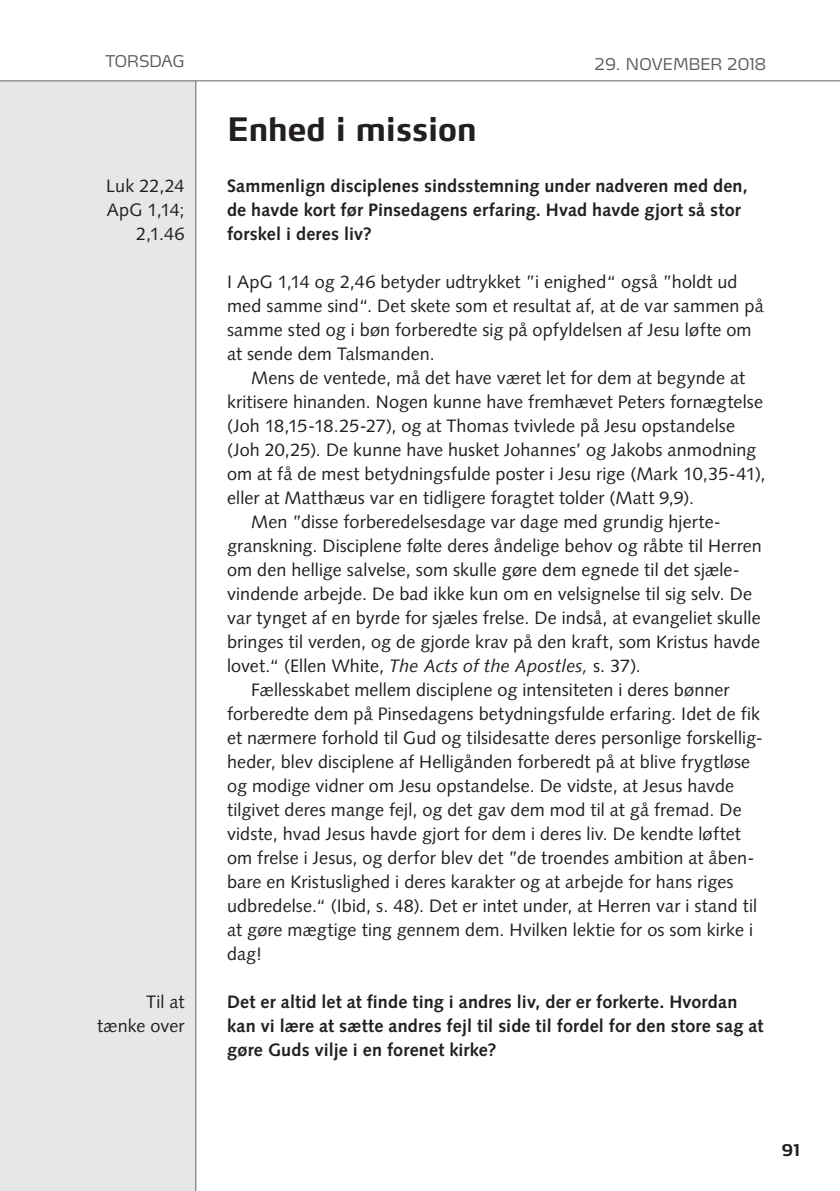
<style>
.page{position:relative;width:840px;height:1191px;background:#fff}
.page>*{position:absolute;margin:0;border:0;box-sizing:border-box;transform-origin:0 0}
.t1{font:700 32px "Max LF";color:#231f20}
.t2{font:18px/24px "Syntax LT Std";letter-spacing:.005em;color:#231f20;text-align:right}
.t3{font:700 18px/24px "Syntax LT Std";letter-spacing:.01em;color:#231f20}
.t4{font:300 16px "Max LF";color:#57585a}
.t5{font:700 16px "Max LF";color:#231f20}
.s1{font-style:italic}
</style>
<div class="page">
<div style="left:0;top:0;width:196px;height:1191px;background:#e6e7e9"></div>
<hr style="left:195px;top:0;width:1px;height:1191px;background:#636366">
<div style="left:0;top:0;width:839px;height:81px;background:#fff"></div>
<hr style="left:0;top:80px;width:839px;height:1px;background:#636366">
<p class="t4" style="left:105px;top:55px;width:80px">TORSDAG</p>
<p class="t2" style="left:106px;top:175px;width:80px">Luk 22,24<br>ApG 1,14;<br>2,1.46</p>
<p class="t2" style="left:97px;top:991px;width:89px">Til at tænke over</p>
<h1 class="t1" style="left:227px;top:116px;width:251px">Enhed i mission</h1>
<p class="t4" style="left:594px;top:58px;width:173px">29. NOVEMBER 2018</p>
<p class="t3" style="left:227px;top:175px;width:522px">Sammenlign disciplenes sindsstemning under nadveren med den, de havde kort før Pinsedagens erfaring. Hvad havde gjort så stor forskel i deres liv?</p>
<p class="t2" style="left:227px;top:271px;width:538px;text-align:left">I ApG 1,14 og 2,46 betyder udtrykket ”i enighed“ også ”holdt ud med samme sind“. Det skete som et resultat af, at de var sammen på samme sted og i bøn forberedte sig på opfyldelsen af Jesu løfte om at sende dem Talsmanden.</p>
<p class="t2" style="left:251px;top:367px;width:495px">Mens de ventede, må det have været let for dem at begynde at</p>
<p class="t2" style="left:227px;top:391px;width:537px">kritisere hinanden. Nogen kunne have fremhævet Peters fornægtelse</p>
<p class="t2" style="left:227px;top:415px;width:509px">(Joh 18,15-18.25-27), og at Thomas tvivlede på Jesu opstandelse</p>
<p class="t2" style="left:227px;top:439px;width:530px">(Joh 20,25). De kunne have husket Johannes’ og Jakobs anmodning</p>
<p class="t2" style="left:227px;top:463px;width:539px">om at få de mest betydningsfulde poster i Jesu rige (Mark 10,35-41),</p>
<p class="t2" style="left:227px;top:487px;width:468px">eller at Matthæus var en tidligere foragtet tolder (Matt 9,9).</p>
<p class="t2" style="left:251px;top:511px;width:471px">Men ”disse forberedelsesdage var dage med grundig hjerte-</p>
<p class="t2" style="left:227px;top:535px;width:536px">granskning. Disciplene følte deres åndelige behov og råbte til Herren</p>
<p class="t2" style="left:227px;top:559px;width:514px">om den hellige salvelse, som skulle gøre dem egnede til det sjæle-</p>
<p class="t2" style="left:227px;top:583px;width:526px">vindende arbejde. De bad ikke kun om en velsignelse til sig selv. De</p>
<p class="t2" style="left:227px;top:607px;width:535px">var tynget af en byrde for sjæles frelse. De indså, at evangeliet skulle</p>
<p class="t2" style="left:227px;top:631px;width:534px">bringes til verden, og de gjorde krav på den kraft, som Kristus havde</p>
<p class="t2" style="left:227px;top:655px;width:415px">lovet.“ (Ellen White, <span class="s1">The Acts of the Apostles,</span> s. 37).</p>
<p class="t2" style="left:251px;top:679px;width:480px">Fællesskabet mellem disciplene og intensiteten i deres bønner</p>
<p class="t2" style="left:227px;top:703px;width:534px">forberedte dem på Pinsedagens betydningsfulde erfaring. Idet de fik</p>
<p class="t2" style="left:227px;top:727px;width:537px">et nærmere forhold til Gud og tilsidesatte deres personlige forskellig-</p>
<p class="t2" style="left:227px;top:751px;width:524px">heder, blev disciplene af Helligånden forberedt på at blive frygtløse</p>
<p class="t2" style="left:227px;top:775px;width:508px">og modige vidner om Jesu opstandelse. De vidste, at Jesus havde</p>
<p class="t2" style="left:227px;top:799px;width:516px">tilgivet deres mange fejl, og det gav dem mod til at gå fremad. De</p>
<p class="t2" style="left:227px;top:823px;width:515px">vidste, hvad Jesus havde gjort for dem i deres liv. De kendte løftet</p>
<p class="t2" style="left:227px;top:847px;width:528px">om frelse i Jesus, og derfor blev det ”de troendes ambition at åben-</p>
<p class="t2" style="left:227px;top:871px;width:507px">bare en Kristuslighed i deres karakter og at arbejde for hans riges</p>
<p class="t2" style="left:227px;top:895px;width:531px">udbredelse.“ (Ibid, s. 48). Det er intet under, at Herren var i stand til</p>
<p class="t2" style="left:227px;top:919px;width:527px">at gøre mægtige ting gennem dem. Hvilken lektie for os som kirke i</p>
<p class="t2" style="left:227px;top:943px;width:37px">dag!</p>
<p class="t3" style="left:227px;top:991px;width:537px">Det er altid let at finde ting i andres liv, der er forkerte. Hvordan kan vi lære at sætte andres fejl til side til fordel for den store sag at gøre Guds vilje i en forenet kirke?</p>
<p class="t5" style="left:781px;top:1144px;width:20px">91</p>
</div>
